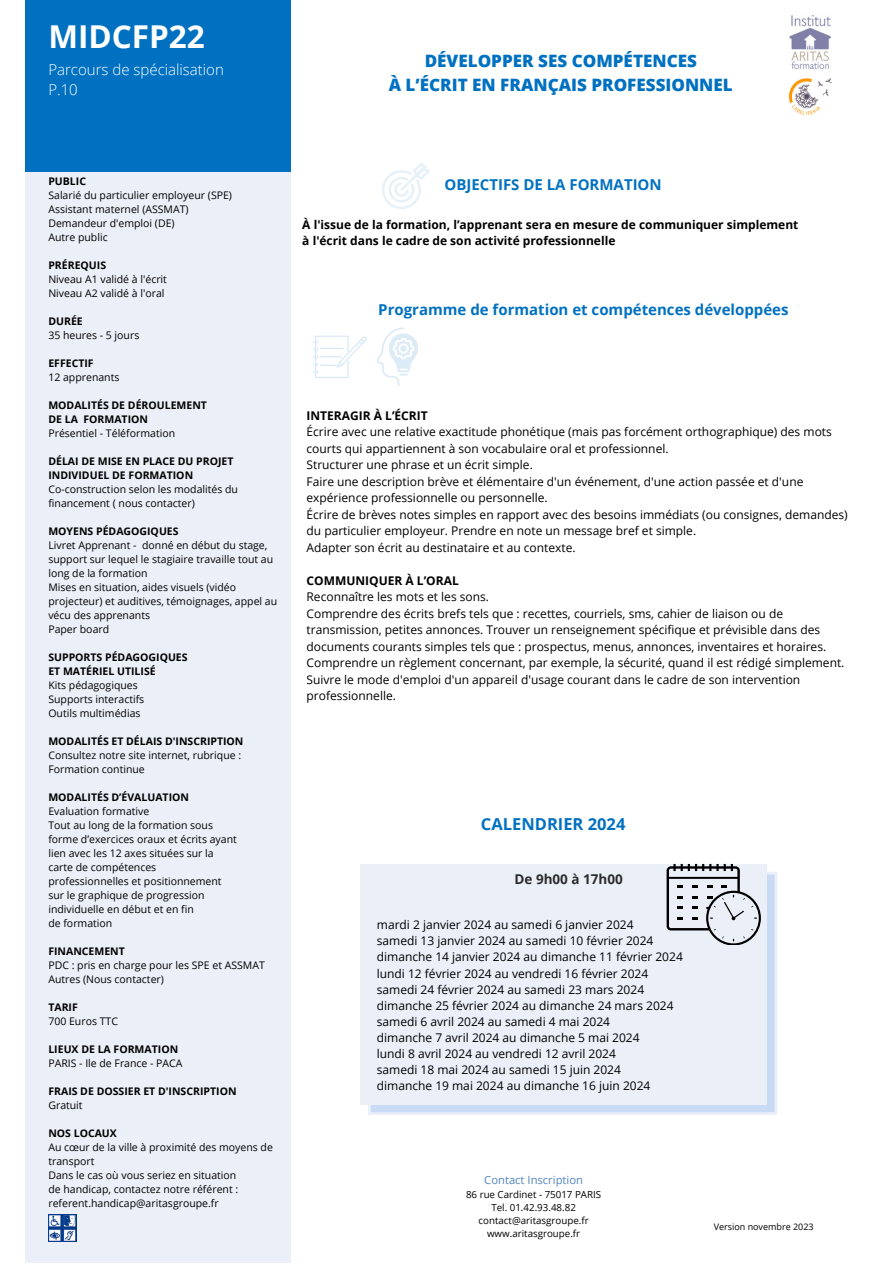
<style>
.page{position:relative;width:893px;height:1264px;background:#fff}
.page>*{position:absolute;margin:0;border:0;box-sizing:border-box;transform-origin:0 0}
.t1{font:700 31.5px "Open Sans";color:#fff}
.t2{font:800 17.1px "Open Sans";color:#0071c1}
.t3{font:700 16.5px "Open Sans";color:#0071c1}
.t4{font:700 15px "Open Sans";color:#0071c1}
.t5{font:300 15px/20.2px "Open Sans";color:#fff}
.t6{font:700 13.5px "Open Sans";color:#2c2c2c}
.t7{font:12px/16.5px "Open Sans";color:#000}
.t8{font:700 12px/16px "Open Sans";color:#000}
.t9{font:11.25px "Open Sans";color:#5285c0}
.t10{font:10.5px/14px "Open Sans";color:#000}
.t11{font:700 10.5px/14px "Open Sans";color:#000}
.t12{font:9.75px "Open Sans";color:#000}
.t13{font:9px "Open Sans";color:#000}
</style>
<div class="page">
<div style="left:25px;top:111px;width:266px;height:1152px;background:#ebf0f8"></div>
<div style="left:25px;top:0;width:266px;height:171px;background:#0071c1"></div>
<svg style="left:368px;top:871px;width:409px;height:244px;fill:#c9dbf4"></svg>
<div style="left:360px;top:864px;width:406px;height:240px;background:#eaeff8"></div>
<svg style="left:666px;top:864px;width:94px;height:81px"></svg>
<svg style="left:382px;top:162px;width:47px;height:47px"></svg>
<svg style="left:377px;top:327px;width:41px;height:59px"></svg>
<svg style="left:313px;top:336px;width:54px;height:42px"></svg>
<img style="left:48px;top:1214px;width:28px;height:27px">
<img style="left:789px;top:15px;width:42px;height:55px">
<img style="left:789px;top:78px;width:42px;height:38px">
<p class="t1" style="left:48px;top:15px;width:158px">MIDCFP22</p>
<p class="t5" style="left:48px;top:59px;width:177px">Parcours de spécialisation<br>P.10</p>
<p class="t2" style="left:424px;top:49px;width:274px">DÉVELOPPER SES COMPÉTENCES</p>
<p class="t2" style="left:389px;top:73px;width:345px">À L’ÉCRIT EN FRANÇAIS PROFESSIONNEL</p>
<p class="t11" style="left:48px;top:174px;width:39px">PUBLIC</p>
<p class="t10" style="left:48px;top:188px;width:185px">Salarié du particulier employeur (SPE)</p>
<p class="t10" style="left:48px;top:202px;width:142px">Assistant maternel (ASSMAT)</p>
<p class="t10" style="left:48px;top:216px;width:128px">Demandeur d'emploi (DE)</p>
<p class="t10" style="left:48px;top:230px;width:61px">Autre public</p>
<p class="t11" style="left:48px;top:258px;width:59px">PRÉREQUIS</p>
<p class="t10" style="left:48px;top:272px;width:120px">Niveau A1 validé à l'écrit</p>
<p class="t10" style="left:48px;top:286px;width:118px">Niveau A2 validé à l'oral</p>
<p class="t11" style="left:48px;top:314px;width:36px">DURÉE</p>
<p class="t10" style="left:48px;top:328px;width:92px">35 heures - 5 jours</p>
<p class="t11" style="left:48px;top:356px;width:47px">EFFECTIF</p>
<p class="t10" style="left:48px;top:370px;width:73px">12 apprenants</p>
<p class="t11" style="left:48px;top:398px;width:160px">MODALITÉS DE DÉROULEMENT</p>
<p class="t11" style="left:48px;top:412px;width:101px">DE LA FORMATION</p>
<p class="t10" style="left:48px;top:426px;width:128px">Présentiel - Téléformation</p>
<p class="t11" style="left:48px;top:454px;width:186px">DÉLAI DE MISE EN PLACE DU PROJET<br>INDIVIDUEL DE FORMATION</p>
<p class="t10" style="left:48px;top:482px;width:191px">Co-construction selon les modalités du financement ( nous contacter)</p>
<p class="t11" style="left:48px;top:524px;width:132px">MOYENS PÉDAGOGIQUES</p>
<p class="t10" style="left:48px;top:538px;width:226px">Livret Apprenant - donné en début du stage, support sur lequel le stagiaire travaille tout au long de la formation</p>
<p class="t10" style="left:48px;top:580px;width:230px">Mises en situation, aides visuels (vidéo projecteur) et auditives, témoignages, appel au vécu des apprenants</p>
<p class="t10" style="left:48px;top:622px;width:62px">Paper board</p>
<p class="t11" style="left:48px;top:650px;width:141px">SUPPORTS PÉDAGOGIQUES</p>
<p class="t11" style="left:48px;top:664px;width:109px">ET MATÉRIEL UTILISÉ</p>
<p class="t10" style="left:48px;top:678px;width:91px">Kits pédagogiques</p>
<p class="t10" style="left:48px;top:692px;width:97px">Supports interactifs</p>
<p class="t10" style="left:48px;top:706px;width:94px">Outils multimédias</p>
<p class="t11" style="left:48px;top:734px;width:196px">MODALITÉS ET DÉLAIS D'INSCRIPTION</p>
<p class="t10" style="left:48px;top:748px;width:194px">Consultez notre site internet, rubrique :<br>Formation continue</p>
<p class="t11" style="left:48px;top:790px;width:142px">MODALITÉS D’ÉVALUATION</p>
<p class="t10" style="left:48px;top:804px;width:102px">Evaluation formative</p>
<p class="t10" style="left:48px;top:818px;width:166px">Tout au long de la formation sous</p>
<p class="t10" style="left:48px;top:832px;width:190px">forme d’exercices oraux et écrits ayant</p>
<p class="t10" style="left:48px;top:846px;width:167px">lien avec les 12 axes situées sur la</p>
<p class="t10" style="left:48px;top:860px;width:109px">carte de compétences</p>
<p class="t10" style="left:48px;top:874px;width:175px">professionnelles et positionnement</p>
<p class="t10" style="left:48px;top:888px;width:157px">sur le graphique de progression</p>
<p class="t10" style="left:48px;top:902px;width:147px">individuelle en début et en fin</p>
<p class="t10" style="left:48px;top:916px;width:65px">de formation</p>
<p class="t11" style="left:48px;top:944px;width:78px">FINANCEMENT</p>
<p class="t10" style="left:48px;top:958px;width:218px">PDC : pris en charge pour les SPE et ASSMAT</p>
<p class="t10" style="left:48px;top:972px;width:117px">Autres (Nous contacter)</p>
<p class="t11" style="left:48px;top:1000px;width:31px">TARIF</p>
<p class="t10" style="left:48px;top:1014px;width:71px">700 Euros TTC</p>
<p class="t11" style="left:48px;top:1042px;width:131px">LIEUX DE LA FORMATION</p>
<p class="t10" style="left:48px;top:1056px;width:136px">PARIS - Ile de France - PACA</p>
<p class="t11" style="left:48px;top:1084px;width:190px">FRAIS DE DOSSIER ET D'INSCRIPTION</p>
<p class="t10" style="left:48px;top:1098px;width:36px">Gratuit</p>
<p class="t11" style="left:48px;top:1126px;width:70px">NOS LOCAUX</p>
<p class="t10" style="left:48px;top:1140px;width:226px">Au cœur de la ville à proximité des moyens de transport</p>
<p class="t10" style="left:48px;top:1168px;width:189px">Dans le cas où vous seriez en situation</p>
<p class="t10" style="left:48px;top:1182px;width:191px">de handicap, contactez notre référent : referent.handicap@aritasgroupe.fr</p>
<p class="t4" style="left:444px;top:174px;width:219px">OBJECTIFS DE LA FORMATION</p>
<p class="t8" style="left:302px;top:216px;width:497px">À l'issue de la formation, l’apprenant sera en mesure de communiquer simplement à l'écrit dans le cadre de son activité professionnelle</p>
<p class="t4" style="left:378px;top:299px;width:412px">Programme de formation et compétences développées</p>
<p class="t8" style="left:306px;top:407px;width:123px">INTERAGIR À L’ÉCRIT</p>
<p class="t7" style="left:306px;top:423px;width:527px">Écrire avec une relative exactitude phonétique (mais pas forcément orthographique) des mots courts qui appartiennent à son vocabulaire oral et professionnel.</p>
<p class="t7" style="left:306px;top:456px;width:228px">Structurer une phrase et un écrit simple.</p>
<p class="t7" style="left:306px;top:473px;width:498px">Faire une description brève et élémentaire d'un événement, d'une action passée et d'une expérience professionnelle ou personnelle.</p>
<p class="t7" style="left:306px;top:506px;width:542px">Écrire de brèves notes simples en rapport avec des besoins immédiats (ou consignes, demandes) du particulier employeur. Prendre en note un message bref et simple.</p>
<p class="t7" style="left:306px;top:539px;width:270px">Adapter son écrit au destinataire et au contexte.</p>
<p class="t8" style="left:306px;top:572px;width:154px">COMMUNIQUER À L’ORAL</p>
<p class="t7" style="left:306px;top:588px;width:184px">Reconnaître les mots et les sons.</p>
<p class="t7" style="left:306px;top:605px;width:521px">Comprendre des écrits brefs tels que : recettes, courriels, sms, cahier de liaison ou de transmission, petites annonces. Trouver un renseignement spécifique et prévisible dans des documents courants simples tels que : prospectus, menus, annonces, inventaires et horaires.</p>
<p class="t7" style="left:306px;top:654px;width:539px">Comprendre un règlement concernant, par exemple, la sécurité, quand il est rédigé simplement.</p>
<p class="t7" style="left:306px;top:671px;width:495px">Suivre le mode d'emploi d'un appareil d'usage courant dans le cadre de son intervention professionnelle.</p>
<p class="t3" style="left:481px;top:812px;width:146px">CALENDRIER 2024</p>
<p class="t6" style="left:514px;top:869px;width:110px">De 9h00 à 17h00</p>
<p class="t7" style="left:377px;top:916px;width:258px">mardi 2 janvier 2024 au samedi 6 janvier 2024</p>
<p class="t7" style="left:377px;top:932px;width:278px">samedi 13 janvier 2024 au samedi 10 février 2024</p>
<p class="t7" style="left:377px;top:948px;width:307px">dimanche 14 janvier 2024 au dimanche 11 février 2024</p>
<p class="t7" style="left:377px;top:964px;width:273px">lundi 12 février 2024 au vendredi 16 février 2024</p>
<p class="t7" style="left:377px;top:980px;width:269px">samedi 24 février 2024 au samedi 23 mars 2024</p>
<p class="t7" style="left:377px;top:996px;width:298px">dimanche 25 février 2024 au dimanche 24 mars 2024</p>
<p class="t7" style="left:377px;top:1012px;width:235px">samedi 6 avril 2024 au samedi 4 mai 2024</p>
<p class="t7" style="left:377px;top:1028px;width:264px">dimanche 7 avril 2024 au dimanche 5 mai 2024</p>
<p class="t7" style="left:377px;top:1044px;width:241px">lundi 8 avril 2024 au vendredi 12 avril 2024</p>
<p class="t7" style="left:377px;top:1060px;width:246px">samedi 18 mai 2024 au samedi 15 juin 2024</p>
<p class="t7" style="left:377px;top:1076px;width:275px">dimanche 19 mai 2024 au dimanche 16 juin 2024</p>
<p class="t9" style="left:484px;top:1172px;width:100px">Contact Inscription</p>
<p class="t12" style="left:466px;top:1187px;width:137px">86 rue Cardinet - 75017 PARIS</p>
<p class="t12" style="left:491px;top:1200px;width:86px">Tel. 01.42.93.48.82</p>
<p class="t12" style="left:478px;top:1213px;width:112px">contact@aritasgroupe.fr</p>
<p class="t12" style="left:487px;top:1226px;width:95px">www.aritasgroupe.fr</p>
<p class="t13" style="left:713px;top:1219px;width:101px">Version novembre 2023</p>
</div>
